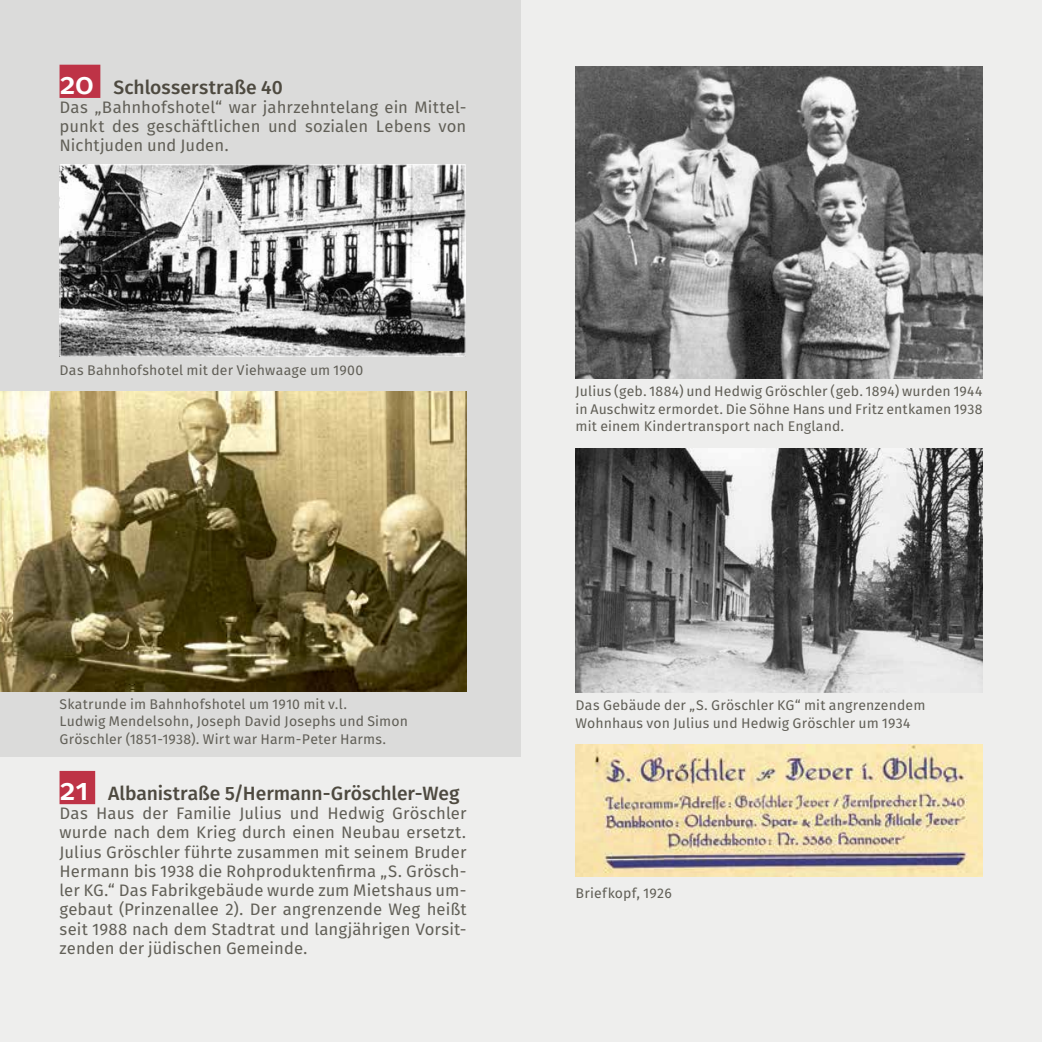
<style>
.page{position:relative;width:1042px;height:1042px;background:#fff}
.page>*{position:absolute;margin:0;border:0;box-sizing:border-box;transform-origin:0 0}
.t1{font:19.25px "Fira Sans OT Medium";color:#4e4a40}
.t2{font:16.62px/19.2px "Fira Sans OT";letter-spacing:.005em;color:#615f57;text-align:justify}
.t3{font:14px/17.5px "Fira Sans OT";letter-spacing:.01em;color:#615f57}
.s1{font-size:29.75px;color:#fff}
</style>
<div class="page">
<div style="left:0;top:0;width:521px;height:1042px;background:#eeeeed"></div>
<div style="left:521px;top:0;width:521px;height:1042px;background:#eeeeed"></div>
<img style="left:575px;top:67px;width:407px;height:312px">
<img style="left:575px;top:744px;width:407px;height:132px">
<img style="left:575px;top:448px;width:407px;height:245px">
<div style="left:0;top:0;width:521px;height:756px;background:#dbdbda"></div>
<div style="left:60px;top:65px;width:40px;height:33px;background:#be3346"></div>
<div style="left:60px;top:771px;width:35px;height:33px;background:#be3346"></div>
<img style="left:62px;top:166px;width:402px;height:189px">
<div style="left:60px;top:164px;width:406px;height:193px;border:1px solid #fff"></div>
<img style="left:0;top:392px;width:467px;height:299px">
<p class="t1" style="left:60px;top:73px;width:224px"><span class="s1">20</span> Schlosserstraße 40</p>
<p class="t2" style="left:60px;top:99px;width:408px">Das „Bahnhofshotel“ war jahrzehntelang ein Mittel&shy;punkt des geschäftlichen und sozialen Lebens von Nichtjuden und Juden.</p>
<p class="t3" style="left:60px;top:363px;width:305px">Das Bahnhofshotel mit der Viehwaage um 1900</p>
<p class="t3" style="left:60px;top:696px;width:350px">Skatrunde im Bahnhofshotel um 1910 mit v.l.<br>Ludwig Mendelsohn, Joseph David Josephs und Simon<br>Gröschler (1851-1938). Wirt war Harm-Peter Harms.</p>
<p class="t1" style="left:60px;top:779px;width:401px"><span class="s1">21</span> Albanistraße 5/Hermann-Gröschler-Weg</p>
<p class="t2" style="left:60px;top:805px;width:408px">Das Haus der Familie Julius und Hedwig Gröschler wurde nach dem Krieg durch einen Neubau ersetzt.<br>Julius Gröschler führte zusammen mit seinem Bruder Hermann bis 1938 die Rohproduktenfirma „S. Grösch&shy;ler KG.“ Das Fabrikgebäude wurde zum Mietshaus um&shy;gebaut (Prinzenallee 2). Der angrenzende Weg heißt seit 1988 nach dem Stadtrat und langjährigen Vorsit&shy;zenden der jüdischen Gemeinde.</p>
<p class="t3" style="left:575px;top:384px;width:408px;text-align:justify">Julius (geb. 1884) und Hedwig Gröschler (geb. 1894) wurden 1944 in Auschwitz ermordet. Die Söhne Hans und Fritz entkamen 1938 mit einem Kindertransport nach England.</p>
<p class="t3" style="left:575px;top:698px;width:351px">Das Gebäude der „S. Gröschler KG“ mit angrenzendem<br>Wohnhaus von Julius und Hedwig Gröschler um 1934</p>
<p class="t3" style="left:575px;top:885px;width:98px">Briefkopf, 1926</p>
</div>
